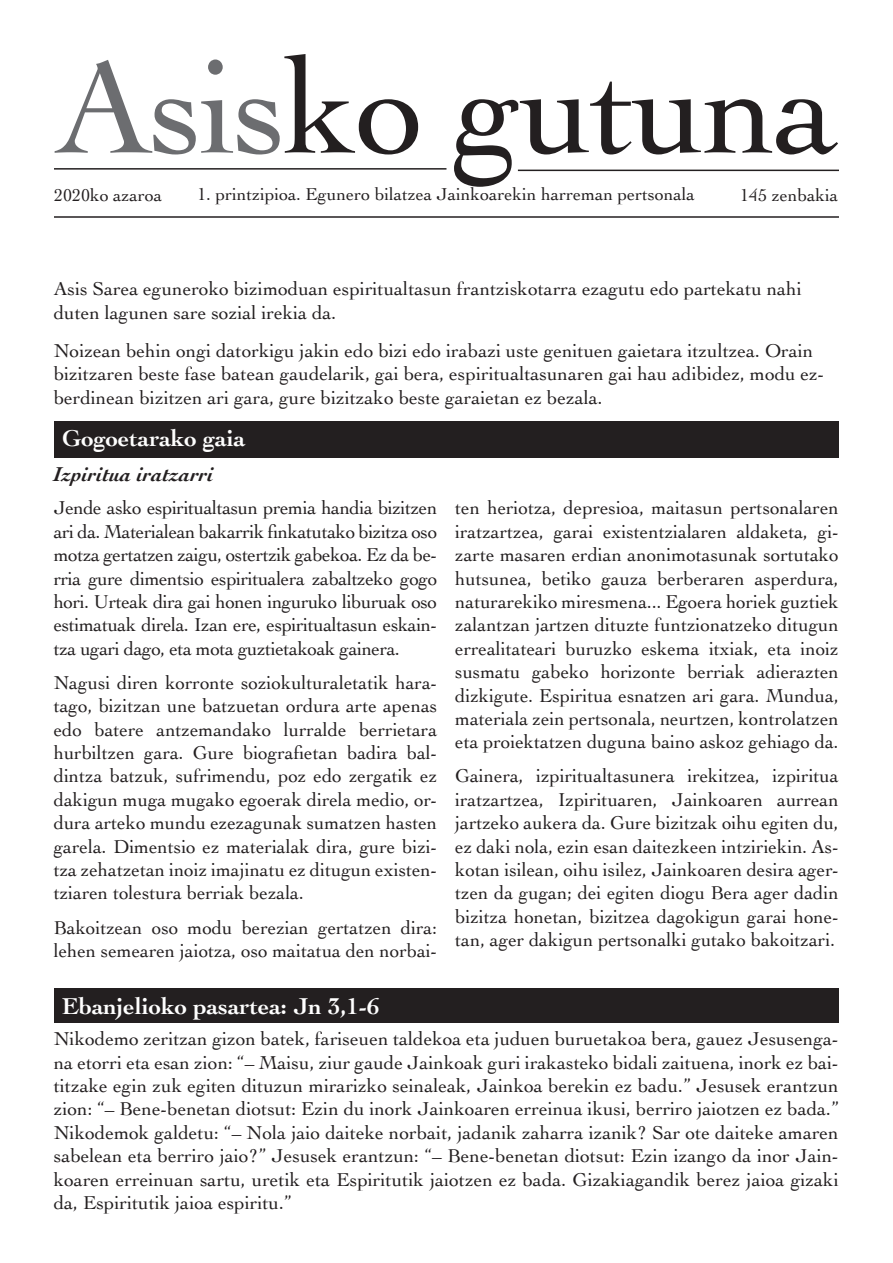
<style>
.page{position:relative;width:893px;height:1263px;background:#fff}
.page>*{position:absolute;margin:0;border:0;box-sizing:border-box;transform-origin:0 0}
.t1{font:138px "Cochin";letter-spacing:-.02em;color:#231f20}
.t2{font:700 24px "Cochin";color:#fff}
.t3{font:italic 700 21px "Cochin";color:#231f20}
.t4{font:19.5px/23.4px "Cochin";color:#231f20;text-align:justify}
.t5{font:18px "Cochin";color:#231f20}
.s1{color:#6c6d70}
</style>
<div class="page">
<hr style="left:54px;top:168px;width:392px;height:2px;background:#231f20">
<hr style="left:54px;top:216px;width:785px;height:2px;background:#231f20">
<hr style="left:518px;top:170px;width:321px;height:1px;background:#231f20">
<div style="left:54px;top:988px;width:785px;height:35px;background:#231f20"></div>
<div style="left:54px;top:421px;width:785px;height:36px;background:#231f20"></div>
<h1 class="t1" style="left:55px;top:14px;width:785px"><span class="s1">Asis</span>ko gutuna</h1>
<p class="t5" style="left:54px;top:183px;width:110px">2020ko azaroa</p>
<p class="t5" style="left:198px;top:182px;width:499px">1. printzipioa. Egunero bilatzea Jainkoarekin harreman pertsonala</p>
<p class="t5" style="left:740px;top:183px;width:99px">145 zenbakia</p>
<p class="t4" style="left:54px;top:276px;width:749px">Asis Sarea eguneroko bizimoduan espiritualtasun frantziskotarra ezagutu edo partekatu nahi duten lagunen sare sozial irekia da.</p>
<p class="t4" style="left:54px;top:338px;width:772px;text-align:left">Noizean behin ongi datorkigu jakin edo bizi edo irabazi uste genituen gaietara itzultzea. Orain bizitzaren beste fase batean gaudelarik, gai bera, espiritualtasunaren gai hau adibidez, modu ez&shy;berdinean bizitzen ari gara, gure bizitzako beste garaietan ez bezala.</p>
<p class="t2" style="left:62px;top:422px;width:185px">Gogoetarako gaia</p>
<p class="t3" style="left:54px;top:460px;width:161px">Izpiritua iratzarri</p>
<p class="t4" style="left:54px;top:495px;width:385px">Jende asko espiritualtasun premia handia bizitzen ari da. Materialean bakarrik finkatutako bizitza oso motza gertatzen zaigu, ostertzik gabekoa. Ez da be&shy;rria gure dimentsio espiritualera zabaltzeko gogo hori. Urteak dira gai honen inguruko liburuak oso estimatuak direla. Izan ere, espiritualtasun eskain&shy;tza ugari dago, eta mota guztietakoak gainera.</p>
<p class="t4" style="left:54px;top:670px;width:385px">Nagusi diren korronte soziokulturaletatik hara&shy;tago, bizitzan une batzuetan ordura arte apenas edo batere antzemandako lurralde berrietara hurbiltzen gara. Gure biografietan badira bal&shy;dintza batzuk, sufrimendu, poz edo zergatik ez dakigun muga mugako egoerak direla medio, or&shy;dura arteko mundu ezezagunak sumatzen hasten garela. Dimentsio ez materialak dira, gure bizi&shy;tza zehatzetan inoiz imajinatu ez ditugun existen&shy;tziaren tolestura berriak bezala.</p>
<p class="t4" style="left:54px;top:915px;width:385px">Bakoitzean oso modu berezian gertatzen dira: lehen semearen jaiotza, oso maitatua den norbai-</p>
<p class="t2" style="left:62px;top:989px;width:319px">Ebanjelioko pasartea: Jn 3,1-6</p>
<p class="t4" style="left:455px;top:495px;width:385px">ten heriotza, depresioa, maitasun pertsonalaren iratzartzea, garai existentzialaren aldaketa, gi&shy;zarte masaren erdian anonimotasunak sortutako hutsunea, betiko gauza berberaren asperdura, naturarekiko miresmena... Egoera horiek guztiek zalantzan jartzen dituzte funtzionatzeko ditugun errealitateari buruzko eskema itxiak, eta inoiz susmatu gabeko horizonte berriak adierazten dizkigute. Espiritua esnatzen ari gara. Mundua, materiala zein pertsonala, neurtzen, kontrolatzen eta proiektatzen duguna baino askoz gehiago da.</p>
<p class="t4" style="left:455px;top:763px;width:385px">Gainera, izpiritualtasunera irekitzea, izpiritua iratzartzea, Izpirituaren, Jainkoaren aurrean jartzeko aukera da. Gure bizitzak oihu egiten du, ez daki nola, ezin esan daitezkeen intziriekin. As&shy;kotan isilean, oihu isilez, Jainkoaren desira ager&shy;tzen da gugan; dei egiten diogu Bera ager dadin bizitza honetan, bizitzea dagokigun garai hone&shy;tan, ager dakigun pertsonalki gutako bakoitzari.</p>
<p class="t4" style="left:54px;top:1026px;width:786px">Nikodemo zeritzan gizon batek, fariseuen taldekoa eta juduen buruetakoa bera, gauez Jesusenga&shy;na etorri eta esan zion: “– Maisu, ziur gaude Jainkoak guri irakasteko bidali zaituena, inork ez bai&shy;titzake egin zuk egiten dituzun mirarizko seinaleak, Jainkoa berekin ez badu.” Jesusek erantzun zion: “– Bene-benetan diotsut: Ezin du inork Jainkoaren erreinua ikusi, berriro jaiotzen ez bada.” Nikodemok galdetu: “– Nola jaio daiteke norbait, jadanik zaharra izanik? Sar ote daiteke amaren sabelean eta berriro jaio?” Jesusek erantzun: “– Bene-benetan diotsut: Ezin izango da inor Jain&shy;koaren erreinuan sartu, uretik eta Espiritutik jaiotzen ez bada. Gizakiagandik berez jaioa gizaki da, Espiritutik jaioa espiritu.”</p>
</div>
